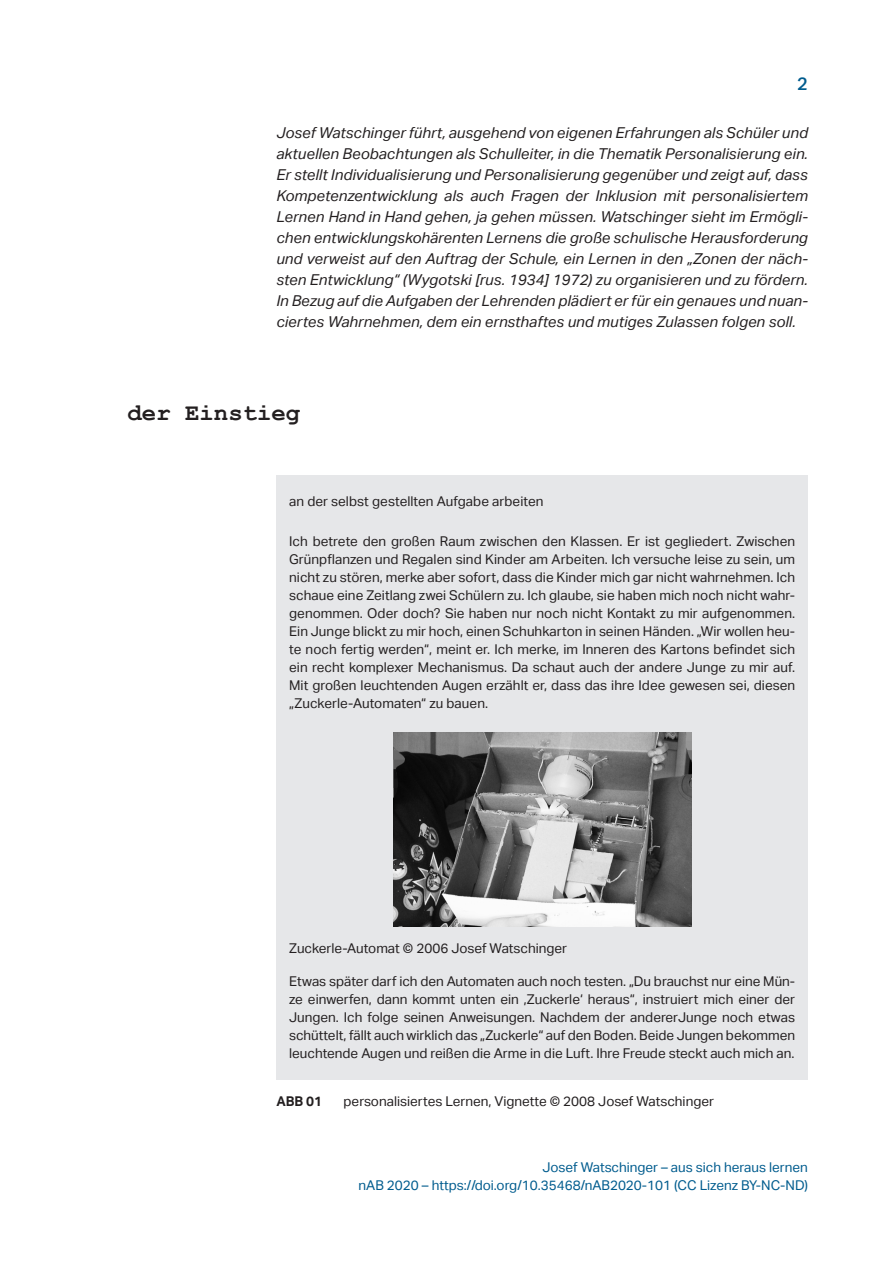
<style>
.page{position:relative;width:893px;height:1263px;background:#fff}
.page>*{position:absolute;margin:0;border:0;box-sizing:border-box;transform-origin:0 0}
.t1{font:700 24px "Courier New";color:#231f20}
.t2{font:500 18px "Aktiv Grotesk";color:#005c8e}
.t3{font:italic 15px/21px "Aktiv Grotesk";letter-spacing:.005em;color:#231f20;text-align:justify}
.t4{font:13.5px/18px "Aktiv Grotesk";color:#231f20;text-align:justify}
.t5{font:13.5px/18px "Aktiv Grotesk";color:#005c8e;text-align:right}
.t6{font:700 13.5px "Aktiv Grotesk";color:#231f20}
</style>
<div class="page">
<div style="left:276px;top:475px;width:532px;height:604px;background:#e6e7e9"></div>
<img style="left:394px;top:733px;width:298px;height:194px">
<h2 class="t2" style="left:797px;top:73px;width:12px">2</h2>
<p class="t3" style="left:276px;top:123px;width:533px">Josef Watschinger führt, ausgehend von eigenen Erfahrungen als Schüler und aktuellen Beobachtungen als Schulleiter, in die Thematik Personalisierung ein.<br>Er stellt Individualisierung und Personalisierung gegenüber und zeigt auf, dass Kompetenzentwicklung als auch Fragen der Inklusion mit personalisiertem Lernen Hand in Hand gehen, ja gehen müssen. Watschinger sieht im Ermögli&shy;chen entwicklungskohärenten Lernens die große schulische Herausforderung und verweist auf den Auftrag der Schule, ein Lernen in den „Zonen der näch&shy;sten Entwicklung“ (Wygotski [rus. 1934] 1972) zu organisieren und zu fördern.<br>In Bezug auf die Aufgaben der Lehrenden plädiert er für ein genaues und nuan&shy;ciertes Wahrnehmen, dem ein ernsthaftes und mutiges Zulassen folgen soll.</p>
<h1 class="t1" style="left:128px;top:398px;width:174px">der Einstieg</h1>
<p class="t4" style="left:289px;top:492px;width:256px">an der selbst gestellten Aufgabe arbeiten</p>
<p class="t4" style="left:289px;top:533px;width:508px">Ich betrete den großen Raum zwischen den Klassen. Er ist gegliedert. Zwischen Grünpflanzen und Regalen sind Kinder am Arbeiten. Ich versuche leise zu sein, um nicht zu stören, merke aber sofort, dass die Kinder mich gar nicht wahrnehmen. Ich schaue eine Zeitlang zwei Schülern zu. Ich glaube, sie haben mich noch nicht wahr&shy;genommen. Oder doch? Sie haben nur noch nicht Kontakt zu mir aufgenommen.<br>Ein Junge blickt zu mir hoch, einen Schuhkarton in seinen Händen. „Wir wollen heu&shy;te noch fertig werden“, meint er. Ich merke, im Inneren des Kartons befindet sich ein recht komplexer Mechanismus. Da schaut auch der andere Junge zu mir auf.<br>Mit großen leuchtenden Augen erzählt er, dass das ihre Idee gewesen sei, diesen „Zuckerle-Automaten“ zu bauen.</p>
<p class="t4" style="left:289px;top:940px;width:279px">Zuckerle-Automat © 2006 Josef Watschinger</p>
<p class="t4" style="left:289px;top:972px;width:508px">Etwas später darf ich den Automaten auch noch testen. „Du brauchst nur eine Mün&shy;ze einwerfen, dann kommt unten ein ‚Zuckerle‘ heraus“, instruiert mich einer der Jungen. Ich folge seinen Anweisungen. Nachdem der andererJunge noch etwas schüttelt, fällt auch wirklich das „Zuckerle“ auf den Boden. Beide Jungen bekommen leuchtende Augen und reißen die Arme in die Luft. Ihre Freude steckt auch mich an.</p>
<p class="t6" style="left:276px;top:1093px;width:47px">ABB 01</p>
<p class="t4" style="left:344px;top:1092px;width:372px">personalisiertes Lernen, Vignette © 2008 Josef Watschinger</p>
<p class="t5" style="left:359px;top:1158px;width:451px">Josef Watschinger – aus sich heraus lernen<br>nAB 2020 – https://doi.org/10.35468/nAB2020-101 (CC Lizenz BY-NC-ND)</p>
</div>
